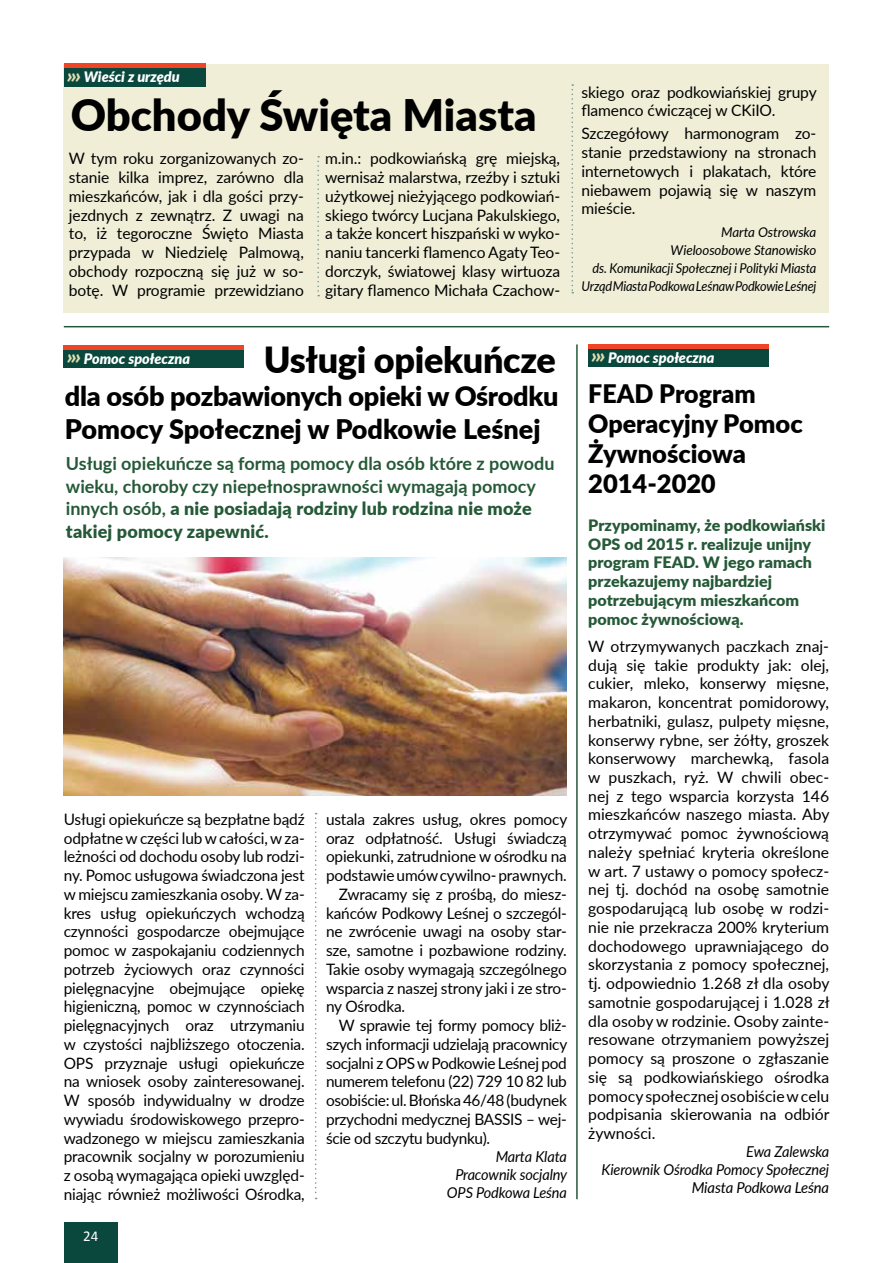
<style>
.page{position:relative;width:893px;height:1263px;background:#fff}
.page>*{position:absolute;margin:0;border:0;box-sizing:border-box;transform-origin:0 0}
.t1{font:900 43.5px "Lato";color:#000}
.t2{font:900 36px "Lato";letter-spacing:-.01em;color:#000}
.t3{font:900 27px/33px "Lato";letter-spacing:-.01em;color:#000}
.t4{font:900 25.5px/30px "Lato";color:#000}
.t5{font:700 18px/22.5px "Lato";color:#255937}
.t6{font:15.75px/18.8px "Lato";letter-spacing:-.01em;color:#000;text-align:justify}
.t7{font:900 15.75px/18.8px "Lato";letter-spacing:.005em;color:#255937}
.t8{font:italic 15px/18px "Lato";letter-spacing:-.01em;color:#000;text-align:right}
.t9{font:15px "Calibri";color:#fff}
.t10{font:italic 900 14.4px "Lato";color:#fff}
.t11{font:italic 13.5px/18px "Lato";letter-spacing:-.01em;color:#000;text-align:right}
.s1{font-size:20.4px;color:#e2deaf}
.s2{font-weight:900}
</style>
<div class="page">
<div style="left:64px;top:1222px;width:54px;height:41px;background:#0a483e"></div>
<div style="left:64px;top:64px;width:765px;height:249px;background:#f0eed7"></div>
<svg style="left:317px;top:156px;width:2px;height:140px"></svg>
<svg style="left:571px;top:84px;width:2px;height:209px"></svg>
<div style="left:64px;top:350px;width:180px;height:18px;background:#0a483e"></div>
<div style="left:64px;top:345px;width:180px;height:5px;background:#ef4425"></div>
<svg style="left:315px;top:813px;width:2px;height:386px"></svg>
<div style="left:64px;top:68px;width:142px;height:18px;background:#0a483e"></div>
<hr style="left:64px;top:64px;width:142px;height:4px;background:#ef4425">
<img style="left:64px;top:557px;width:503px;height:239px">
<hr style="left:576px;top:344px;width:2px;height:855px;background:#255937">
<div style="left:588px;top:349px;width:180px;height:18px;background:#0a483e"></div>
<div style="left:588px;top:344px;width:180px;height:5px;background:#ef4425"></div>
<hr style="left:64px;top:326px;width:765px;height:1px;background:#255937">
<p class="t10" style="left:67px;top:66px;width:114px"><span class="s1">›››</span> Wieści z urzędu</p>
<h1 class="t1" style="left:71px;top:82px;width:467px">Obchody Święta Miasta</h1>
<p class="t6" style="left:69px;top:149px;width:236px">W tym roku zorganizowanych zo&shy;stanie kilka imprez, zarówno dla mieszkańców, jak i dla gości przy&shy;jezdnych z zewnątrz. Z uwagi na to, iż tegoroczne Święto Miasta przypada w Niedzielę Palmową, obchody rozpoczną się już w so&shy;botę. W programie przewidziano</p>
<p class="t6" style="left:325px;top:149px;width:236px">m.in.: podkowiańską grę miejską, wernisaż malarstwa, rzeźby i sztuki użytkowej nieżyjącego podkowiań&shy;skiego twórcy Lucjana Pakulskiego, a także koncert hiszpański w wyko&shy;naniu tancerki flamenco Agaty Teo&shy;dorczyk, światowej klasy wirtuoza gitary flamenco Michała Czachow-</p>
<p class="t6" style="left:581px;top:82px;width:237px">skiego oraz podkowiańskiej grupy flamenco ćwiczącej w CKiIO.</p>
<p class="t6" style="left:581px;top:124px;width:236px">Szczegółowy harmonogram zo&shy;stanie przedstawiony na stronach internetowych i plakatach, które niebawem pojawią się w naszym mieście.</p>
<p class="t11" style="left:581px;top:222px;width:236px">Marta Ostrowska<br>Wieloosobowe Stanowisko<br>ds. Komunikacji Społecznej i Polityki Miasta Urząd Miasta Podkowa Leśnaw Podkowie Leśnej</p>
<h2 class="t2" style="left:264px;top:333px;width:293px">Usługi opiekuńcze</h2>
<h3 class="t3" style="left:65px;top:379px;width:495px">dla osób pozbawionych opieki w Ośrodku<br>Pomocy Społecznej w Podkowie Leśnej</h3>
<p class="t5" style="left:66px;top:452px;width:490px">Usługi opiekuńcze są formą pomocy dla osób które z powodu wieku, choroby czy niepełnosprawności wymagają pomocy innych osób, <span class="s2">a nie posiadają rodziny lub rodzina nie może takiej pomocy zapewnić.</span></p>
<p class="t10" style="left:67px;top:348px;width:124px"><span class="s1">›››</span> Pomoc społeczna</p>
<p class="t6" style="left:64px;top:809px;width:242px">Usługi opiekuńcze są bezpłatne bądź odpłatne w części lub w całości, w za&shy;leżności od dochodu osoby lub rodzi&shy;ny. Pomoc usługowa świadczona jest w miejscu zamieszkania osoby. W za&shy;kres usług opiekuńczych wchodzą czynności gospodarcze obejmujące pomoc w zaspokajaniu codziennych potrzeb życiowych oraz czynności pielęgnacyjne obejmujące opiekę higieniczną, pomoc w czynnościach pielęgnacyjnych oraz utrzymaniu w czystości najbliższego otoczenia.<br>OPS przyznaje usługi opiekuńcze na wniosek osoby zainteresowanej.<br>W sposób indywidualny w drodze wywiadu środowiskowego przepro&shy;wadzonego w miejscu zamieszkania pracownik socjalny w porozumieniu z osobą wymagająca opieki uwzględ&shy;niając również możliwości Ośrodka,</p>
<p class="t6" style="left:326px;top:809px;width:243px">ustala zakres usług, okres pomocy</p>
<p class="t6" style="left:326px;top:828px;width:242px">oraz odpłatność. Usługi świadczą</p>
<p class="t6" style="left:326px;top:847px;width:242px">opiekunki, zatrudnione w ośrodku na</p>
<p class="t6" style="left:326px;top:865px;width:242px">podstawie umów cywilno- prawnych.</p>
<p class="t6" style="left:339px;top:884px;width:230px">Zwracamy się z prośbą, do miesz-</p>
<p class="t6" style="left:326px;top:903px;width:242px">kańców Podkowy Leśnej o szczegól-</p>
<p class="t6" style="left:326px;top:922px;width:242px">ne zwrócenie uwagi na osoby star-</p>
<p class="t6" style="left:326px;top:940px;width:242px">sze, samotne i pozbawione rodziny.</p>
<p class="t6" style="left:326px;top:959px;width:242px">Takie osoby wymagają szczególnego</p>
<p class="t6" style="left:326px;top:978px;width:242px">wsparcia z naszej strony jaki i ze stro-</p>
<p class="t6" style="left:326px;top:997px;width:81px">ny Ośrodka.</p>
<p class="t6" style="left:339px;top:1015px;width:230px">W sprawie tej formy pomocy bliż-</p>
<p class="t6" style="left:326px;top:1034px;width:243px">szych informacji udzielają pracownicy</p>
<p class="t6" style="left:326px;top:1053px;width:242px">socjalni z OPS w Podkowie Leśnej pod</p>
<p class="t6" style="left:326px;top:1072px;width:242px">numerem telefonu (22) 729 10 82 lub</p>
<p class="t6" style="left:326px;top:1090px;width:242px">osobiście: ul. Błońska 46/48 (budynek</p>
<p class="t6" style="left:326px;top:1109px;width:242px">przychodni medycznej BASSIS – wej-</p>
<p class="t6" style="left:326px;top:1128px;width:166px">ście od szczytu budynku).</p>
<p class="t8" style="left:447px;top:1146px;width:122px">Marta Klata<br>Pracownik socjalny<br>OPS Podkowa Leśna</p>
<p class="t9" style="left:83px;top:1227px;width:17px">24</p>
<p class="t10" style="left:592px;top:347px;width:124px"><span class="s1">›››</span> Pomoc społeczna</p>
<h3 class="t4" style="left:588px;top:378px;width:216px">FEAD Program<br>Operacyjny Pomoc<br>Żywnościowa<br>2014-2020</h3>
<p class="t7" style="left:588px;top:515px;width:239px">Przypominamy, że podkowiański<br>OPS od 2015 r. realizuje unijny program FEAD. W jego ramach przekazujemy najbardziej potrzebującym mieszkańcom pomoc żywnościową.</p>
<p class="t6" style="left:588px;top:636px;width:243px">W otrzymywanych paczkach znaj&shy;dują się takie produkty jak: olej, cukier, mleko, konserwy mięsne, makaron, koncentrat pomidorowy, herbatniki, gulasz, pulpety mięsne, konserwy rybne, ser żółty, groszek konserwowy marchewką, fasola w puszkach, ryż. W chwili obec&shy;nej z tego wsparcia korzysta 146 mieszkańców naszego miasta. Aby otrzymywać pomoc żywnościową należy spełniać kryteria określone w art. 7 ustawy o pomocy społecz&shy;nej tj. dochód na osobę samotnie gospodarującą lub osobę w rodzi&shy;nie nie przekracza 200% kryterium dochodowego uprawniającego do skorzystania z pomocy społecznej, tj. odpowiednio 1.268 zł dla osoby samotnie gospodarującej i 1.028 zł dla osoby w rodzinie. Osoby zainte&shy;resowane otrzymaniem powyższej pomocy są proszone o zgłaszanie się są podkowiańskiego ośrodka pomocy społecznej osobiście w celu podpisania skierowania na odbiór żywności.</p>
<p class="t8" style="left:601px;top:1142px;width:229px">Ewa Zalewska<br>Kierownik Ośrodka Pomocy Społecznej<br>Miasta Podkowa Leśna</p>
</div>
